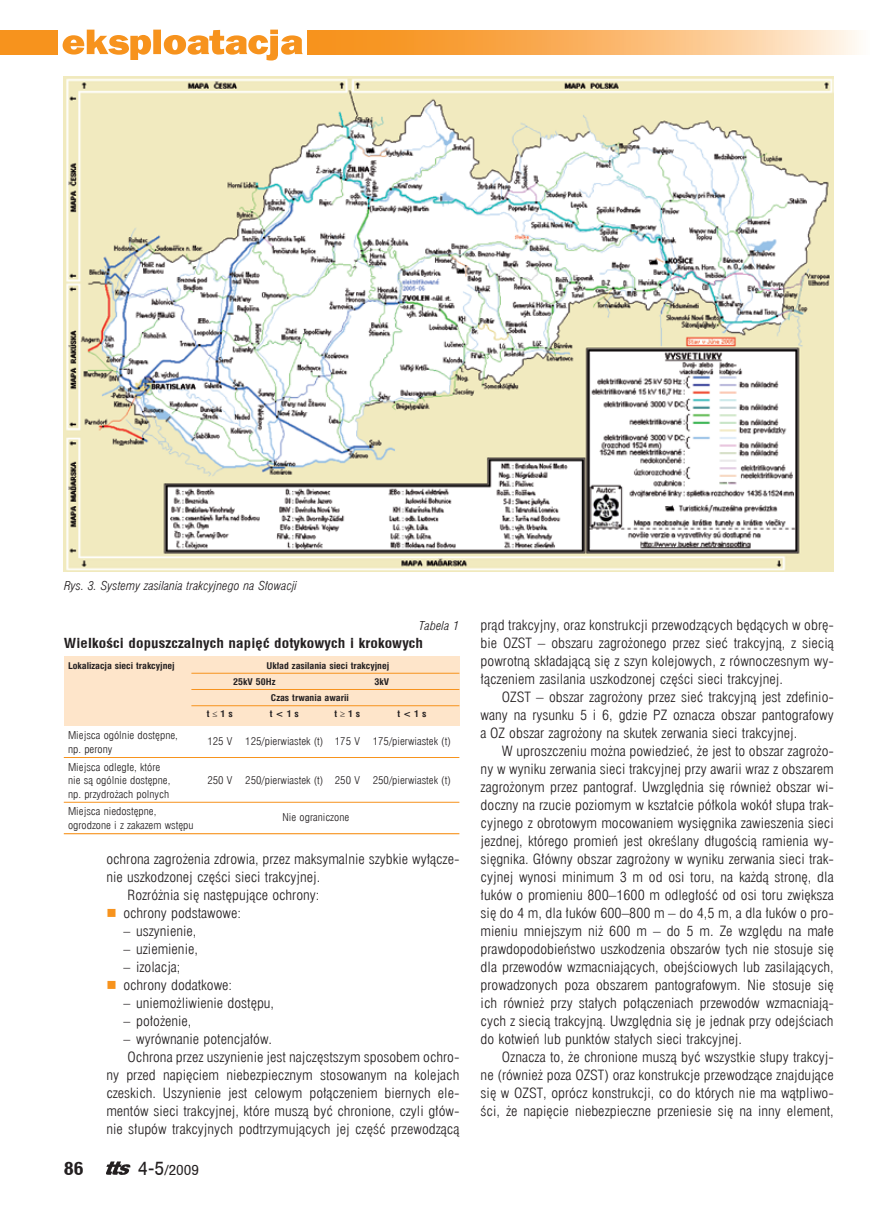
<style>
.page{position:relative;width:872px;height:1212px;background:#fff}
.page>*{position:absolute;margin:0;border:0;box-sizing:border-box;transform-origin:0 0}
.t1{font:700 18px "Switzerland Condpl";color:#231f20;scale:1.1 1}
.t2{font:13.8px/18px "Swis 721 Lt Cn EU Normal";color:#231f20;text-align:justify;scale:1.1 1}
.t3{font:13.8px/18px "Swis 721 Lt Cn EU Normal";color:#231f20}
.t4{font:700 13.8px "Switzerland Condpl";color:#231f20;scale:1.1 1}
.t5{font:13.8px "Switzerland Condpl";color:#231f20;scale:1.1 1}
.t6{font:13.8px "Wingdings";color:#f7931d}
.t7{font:12px "Swis 721 Lt Cn EU Italic";color:#231f20;scale:1.1 1}
.t8{font:10.5px/17.7px "Swis 721 Lt Cn EU Normal";color:#231f20;scale:1.1 1}
.t9{font:9px/16.2px "Swis 721 Cn EU Bold";color:#231f20;scale:1.1 1}
.s1{font-size:18px}
</style>
<div class="page">
<div style="left:0;top:30px;width:57px;height:25px;background:#f7931d"></div>
<svg style="left:307px;top:30px;width:552px;height:25px;background:#fab76a"></svg>
<svg style="left:106px;top:1161px;width:24px;height:14px"></svg>
<svg style="left:63px;top:30px;width:240px;height:31px"></svg>
<div style="left:64px;top:656px;width:395px;height:69px;background:#fee5ca"></div>
<hr style="left:191px;top:673px;width:268px;height:1px;background:#f7931d">
<hr style="left:191px;top:689px;width:268px;height:1px;background:#f7931d">
<hr style="left:191px;top:705px;width:268px;height:1px;background:#f7931d">
<hr style="left:64px;top:757px;width:395px;height:1px;background:#f7931d">
<hr style="left:64px;top:802px;width:395px;height:1px;background:#f7931d">
<hr style="left:64px;top:833px;width:395px;height:1px;background:#f7931d">
<img style="left:64px;top:77px;width:769px;height:495px">
<p class="t7" style="left:64px;top:578px;width:213px">Rys. 3. Systemy zasilania trakcyjnego na Słowacji</p>
<p class="t7" style="left:419px;top:618px;width:38px">Tabela 1</p>
<p class="t4" style="left:64px;top:635px;width:328px">Wielkości dopuszczalnych napięć dotykowych i krokowych</p>
<p class="t9" style="left:68px;top:658px;width:98px">Lokalizacja sieci trakcyjnej</p>
<p class="t9" style="left:233px;top:658px;width:143px;text-indent:33px">Układ zasilania sieci trakcyjnej<br>25kV 50Hz</p>
<p class="t9" style="left:374px;top:674px;width:15px">3kV</p>
<p class="t9" style="left:271px;top:690px;width:72px">Czas trwania awarii</p>
<p class="t9" style="left:207px;top:706px;width:25px">t ≤ 1 s</p>
<p class="t9" style="left:270px;top:706px;width:28px">t &lt; 1 s</p>
<p class="t9" style="left:334px;top:706px;width:25px">t ≥ 1 s</p>
<p class="t9" style="left:397px;top:706px;width:28px">t &lt; 1 s</p>
<p class="t8" style="left:68px;top:727px;width:101px">Miejsca ogólnie dostępne,</p>
<p class="t8" style="left:207px;top:733px;width:223px">125 V 125/pierwiastek (t) 175 V 175/pierwiastek (t)</p>
<p class="t8" style="left:68px;top:740px;width:85px">np. perony<br>Miejsca odległe, które</p>
<p class="t8" style="left:68px;top:772px;width:95px">nie są ogólnie dostępne,</p>
<p class="t8" style="left:207px;top:772px;width:223px">250 V 250/pierwiastek (t) 250 V 250/pierwiastek (t)</p>
<p class="t8" style="left:68px;top:785px;width:93px">np. przydrożach polnych<br>Miejsca niedostępne,</p>
<p class="t8" style="left:282px;top:809px;width:62px">Nie ograniczone</p>
<p class="t8" style="left:68px;top:816px;width:116px">ogrodzone i z zakazem wstępu</p>
<p class="t2" style="left:106px;top:850px;width:322px">ochrona zagrożenia zdrowia, przez maksymalnie szybkie wyłącze-</p>
<p class="t2" style="left:106px;top:868px;width:196px">nie uszkodzonej części sieci trakcyjnej.</p>
<p class="t2" style="left:128px;top:886px;width:176px">Rozróżnia się następujące ochrony:</p>
<p class="t2" style="left:123px;top:904px;width:108px">ochrony podstawowe:</p>
<p class="t3" style="left:123px;top:922px;width:74px">– uszynienie,</p>
<p class="t3" style="left:123px;top:940px;width:76px">– uziemienie,</p>
<p class="t3" style="left:123px;top:958px;width:110px">– izolacja;<br>ochrony dodatkowe:</p>
<p class="t3" style="left:123px;top:994px;width:152px">– uniemożliwienie dostępu,</p>
<p class="t3" style="left:123px;top:1012px;width:70px">– położenie,</p>
<p class="t3" style="left:123px;top:1030px;width:150px">– wyrównanie potencjałów.</p>
<p class="t2" style="left:128px;top:1048px;width:303px">Ochrona przez uszynienie jest najczęstszym sposobem ochro-</p>
<p class="t2" style="left:106px;top:1066px;width:322px">ny przed napięciem niebezpiecznym stosowanym na kolejach</p>
<p class="t2" style="left:106px;top:1084px;width:322px">czeskich. Uszynienie jest celowym połączeniem biernych ele-</p>
<p class="t2" style="left:106px;top:1102px;width:322px">mentów sieci trakcyjnej, które muszą być chronione, czyli głów-</p>
<p class="t2" style="left:106px;top:1120px;width:322px">nie słupów trakcyjnych podtrzymujących jej część przewodzącą</p>
<p class="t6" style="left:106px;top:906px;width:12px">■</p>
<p class="t6" style="left:106px;top:978px;width:12px">■</p>
<h1 class="t1" style="left:64px;top:1157px;width:19px">86</h1>
<p class="t5" style="left:138px;top:1160px;width:57px"><span class="s1">4-5</span>/2009</p>
<p class="t2" style="left:480px;top:616px;width:322px">prąd trakcyjny, oraz konstrukcji przewodzących będących w obrę&shy;bie OZST – obszaru zagrożonego przez sieć trakcyjną, z siecią powrotną składającą się z szyn kolejowych, z równoczesnym wy&shy;łączeniem zasilania uszkodzonej części sieci trakcyjnej.</p>
<p class="t2" style="left:480px;top:688px;width:322px;text-indent:21px">OZST – obszar zagrożony przez sieć trakcyjną jest zdefinio&shy;wany na rysunku 5 i 6, gdzie PZ oznacza obszar pantografowy a OZ obszar zagrożony na skutek zerwania sieci trakcyjnej.</p>
<p class="t2" style="left:480px;top:742px;width:322px;text-indent:21px">W uproszczeniu można powiedzieć, że jest to obszar zagrożo&shy;ny w wyniku zerwania sieci trakcyjnej przy awarii wraz z obszarem zagrożonym przez pantograf. Uwzględnia się również obszar wi&shy;doczny na rzucie poziomym w kształcie półkola wokół słupa trak&shy;cyjnego z obrotowym mocowaniem wysięgnika zawieszenia sieci jezdnej, którego promień jest określany długością ramienia wy&shy;sięgnika. Główny obszar zagrożony w wyniku zerwania sieci trak&shy;cyjnej wynosi minimum 3 m od osi toru, na każdą stronę, dla łuków o promieniu 800–1600 m odległość od osi toru zwiększa się do 4 m, dla łuków 600–800 m – do 4,5 m, a dla łuków o pro&shy;mieniu mniejszym niż 600 m – do 5 m. Ze względu na małe prawdopodobieństwo uszkodzenia obszarów tych nie stosuje się dla przewodów wzmacniających, obejściowych lub zasilających, prowadzonych poza obszarem pantografowym. Nie stosuje się ich również przy stałych połączeniach przewodów wzmacniają&shy;cych z siecią trakcyjną. Uwzględnia się je jednak przy odejściach do kotwień lub punktów stałych sieci trakcyjnej.</p>
<p class="t2" style="left:480px;top:1048px;width:322px;text-indent:21px">Oznacza to, że chronione muszą być wszystkie słupy trakcyj&shy;ne (również poza OZST) oraz konstrukcje przewodzące znajdujące się w OZST, oprócz konstrukcji, co do których nie ma wątpliwo&shy;ści, że napięcie niebezpieczne przeniesie się na inny element,</p>
</div>
